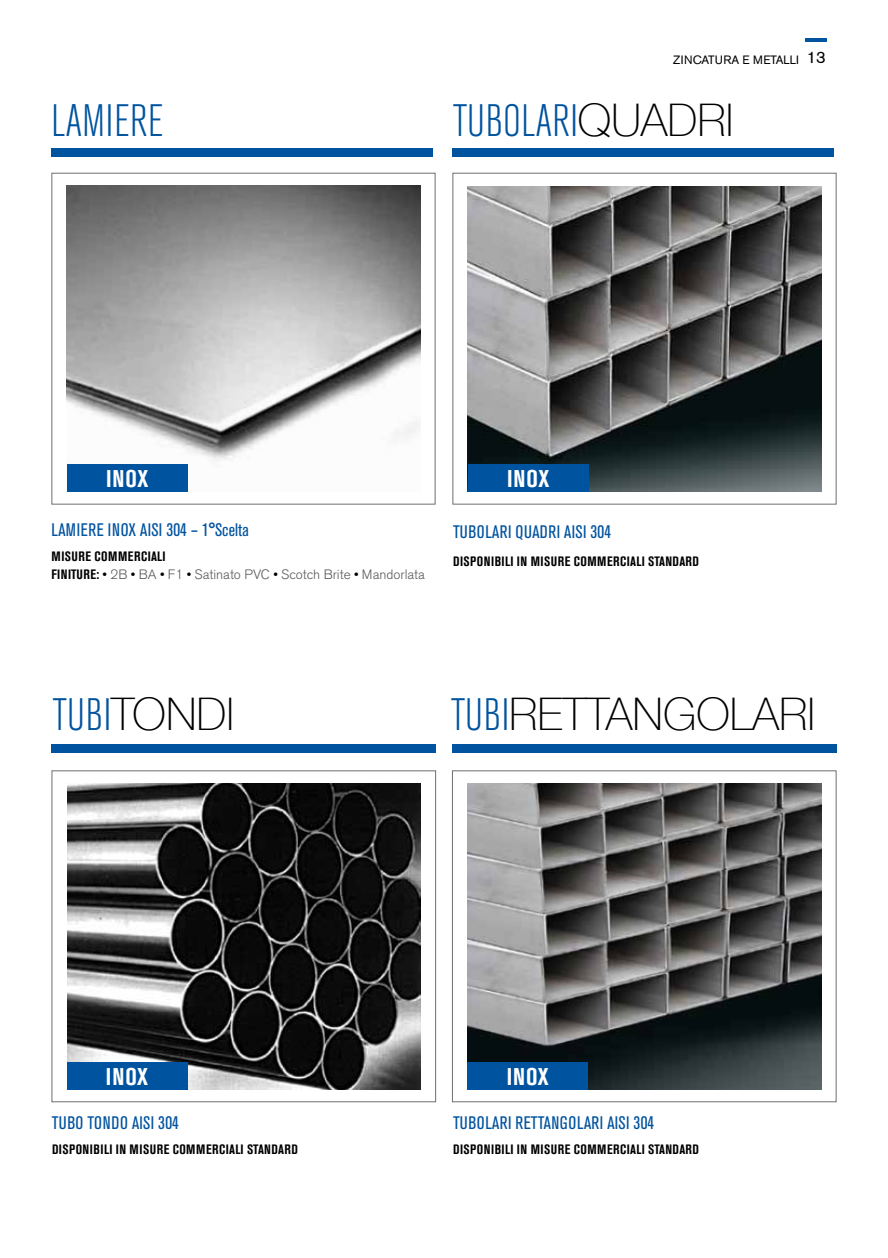
<style>
.page{position:relative;width:888px;height:1258px;background:#fff}
.page>*{position:absolute;margin:0;border:0;box-sizing:border-box;transform-origin:0 0}
.t1{font:100 45px "Helvetica Neue";color:#000}
.t2{font:300 condensed 45px "Akzidenz Grotesk BE";letter-spacing:.01em;color:#00539f}
.t3{font:700 condensed 24px "Akzidenz Grotesk BE";letter-spacing:.035em;color:#fff}
.t4{font:condensed 18px "Akzidenz Grotesk BE";letter-spacing:.02em;color:#00539f}
.t5{font:700 condensed 13.5px "Akzidenz Grotesk BE";letter-spacing:.035em;color:#000}
.t6{font:300 13.5px/18px "Akzidenz Grotesk BE";color:#58595b}
.t7{font:12px "Akzidenz Grotesk BE";color:#000}
.s1{font-size:16.5px}
.s2{font-family:"Helvetica Neue";font-weight:100;font-stretch:normal;color:#000}
.s3{font-weight:700;font-stretch:condensed;color:#000}
.s4{font-family:"Akzidenz Grotesk BE";font-weight:300;font-stretch:condensed;color:#00539f}
</style>
<div class="page">
<div style="left:51px;top:148px;width:381px;height:9px;background:#00539f"></div>
<div style="left:51px;top:173px;width:384px;height:331px;border:1px solid #6d6e71"></div>
<div style="left:452px;top:173px;width:384px;height:331px;border:1px solid #6d6e71"></div>
<div style="left:452px;top:148px;width:381px;height:9px;background:#00539f"></div>
<div style="left:52px;top:744px;width:384px;height:8px;background:#00539f"></div>
<div style="left:52px;top:770px;width:384px;height:332px;border:1px solid #6d6e71"></div>
<img style="left:67px;top:783px;width:354px;height:306px">
<div style="left:452px;top:744px;width:384px;height:8px;background:#00539f"></div>
<div style="left:452px;top:770px;width:384px;height:332px;border:1px solid #6d6e71"></div>
<img style="left:467px;top:783px;width:354px;height:306px">
<img style="left:468px;top:186px;width:353px;height:305px">
<img style="left:67px;top:186px;width:353px;height:275px">
<div style="left:67px;top:464px;width:121px;height:27px;background:#00539f"></div>
<div style="left:468px;top:464px;width:121px;height:27px;background:#00539f"></div>
<div style="left:67px;top:1062px;width:121px;height:27px;background:#00539f"></div>
<div style="left:467px;top:1062px;width:121px;height:27px;background:#00539f"></div>
<hr style="left:806px;top:38px;width:21px;height:4px;background:#00539f">
<h1 class="t2" style="left:51px;top:97px;width:113px">LAMIERE</h1>
<p class="t7" style="left:673px;top:53px;width:154px">ZINCATURA E METALLI <span class="s1">13</span></p>
<h1 class="t2" style="left:453px;top:96px;width:282px">TUBOLARI<span class="s2">QUADRI</span></h1>
<h2 class="t3" style="left:106px;top:465px;width:44px">INOX</h2>
<h2 class="t3" style="left:507px;top:465px;width:44px">INOX</h2>
<h3 class="t4" style="left:51px;top:520px;width:199px">LAMIERE INOX AISI 304 – 1°Scelta</h3>
<p class="t6" style="left:51px;top:548px;width:375px"><span class="s3">MISURE COMMERCIALI<br>FINITURE: •</span> 2B <span class="s3">•</span> BA <span class="s3">•</span> F1 <span class="s3">•</span> Satinato PVC <span class="s3">•</span> Scotch Brite <span class="s3">•</span> Mandorlata</p>
<h3 class="t4" style="left:453px;top:521px;width:160px">TUBOLARI QUADRI AISI 304</h3>
<p class="t5" style="left:453px;top:553px;width:247px">DISPONIBILI IN MISURE COMMERCIALI STANDARD</p>
<h1 class="t1" style="left:53px;top:680px;width:183px"><span class="s4">TUBI</span>TONDI</h1>
<h1 class="t1" style="left:451px;top:680px;width:366px"><span class="s4">TUBI</span>RETTANGOLARI</h1>
<h2 class="t3" style="left:106px;top:1062px;width:44px">INOX</h2>
<h2 class="t3" style="left:507px;top:1062px;width:44px">INOX</h2>
<h3 class="t4" style="left:52px;top:1113px;width:128px">TUBO TONDO AISI 304</h3>
<h3 class="t4" style="left:453px;top:1113px;width:203px">TUBOLARI RETTANGOLARI AISI 304</h3>
<p class="t5" style="left:52px;top:1141px;width:247px">DISPONIBILI IN MISURE COMMERCIALI STANDARD</p>
<p class="t5" style="left:453px;top:1141px;width:247px">DISPONIBILI IN MISURE COMMERCIALI STANDARD</p>
</div>
